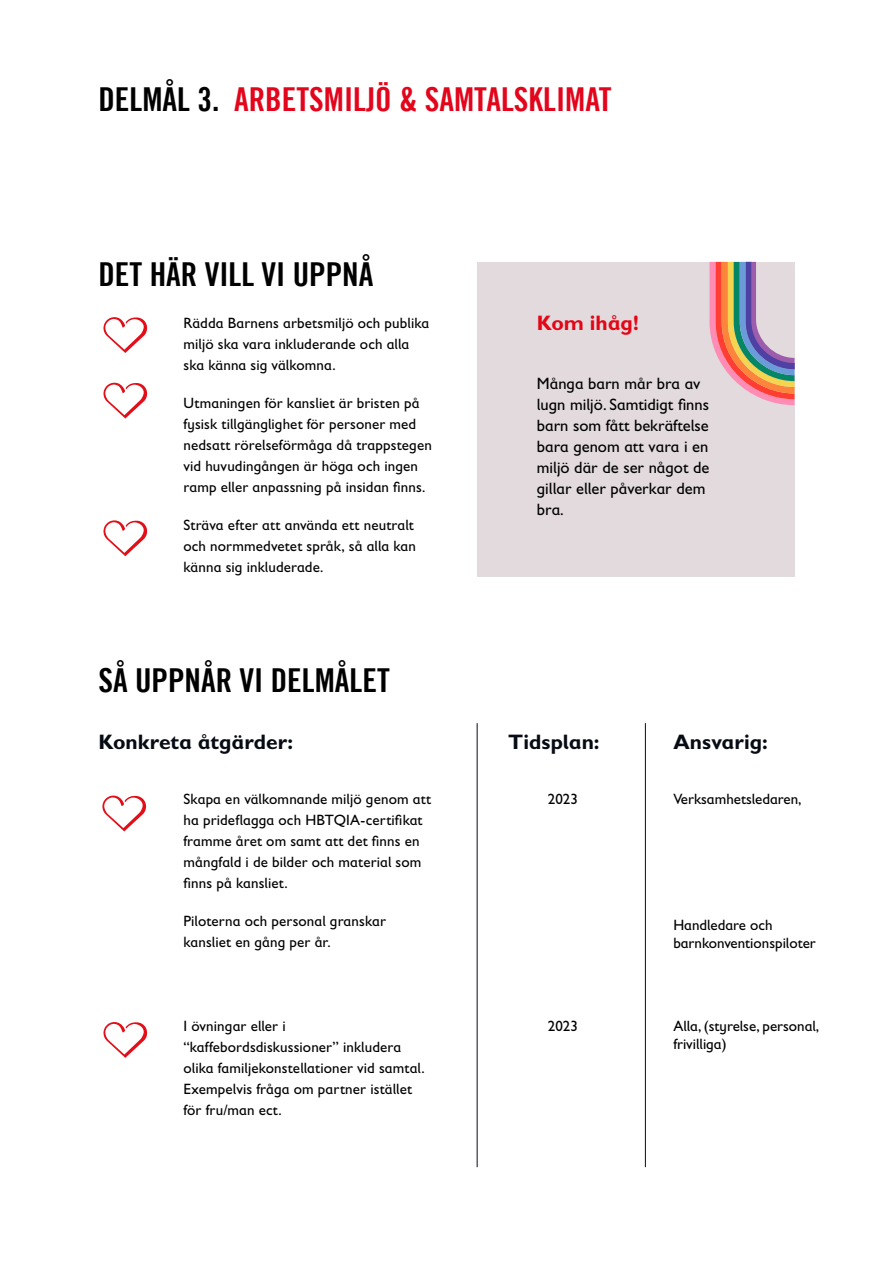
<style>
.page{position:relative;width:893px;height:1263px;background:#fff}
.page>*{position:absolute;margin:0;border:0;box-sizing:border-box;transform-origin:0 0}
.t1{font:33px "Trade Gothic LT Bold Cond Twenty";color:#000}
.t2{font:33px "Trade Gothic LT Bold Cond Twenty";color:#e3051b}
.t3{font:700 21px "Gill Sans Infant Std";color:#070b14}
.t4{font:700 21px "Gill Sans Infant Std";letter-spacing:-.005em;color:#e30617}
.t5{font:16.5px/21px "Gill Sans Infant Std";color:#000}
.t6{font:15px/21px "Gill Sans Infant Std";letter-spacing:.005em;color:#000}
.s1{color:#000}
</style>
<div class="page">
<svg style="left:102px;top:796px;width:44px;height:35px"></svg>
<hr style="left:477px;top:723px;width:1px;height:444px;background:#070b14">
<svg style="left:103px;top:383px;width:44px;height:35px"></svg>
<svg style="left:103px;top:317px;width:44px;height:36px"></svg>
<hr style="left:645px;top:723px;width:1px;height:444px;background:#070b14">
<div style="left:477px;top:262px;width:317px;height:314px;background:#e2dadc"></div>
<svg style="left:103px;top:520px;width:44px;height:36px"></svg>
<svg style="left:103px;top:1022px;width:44px;height:36px"></svg>
<svg style="left:709px;top:262px;width:85px;height:143px"></svg>
<h1 class="t2" style="left:98px;top:79px;width:515px"><span class="s1">DELMÅL 3.</span> ARBETSMILJÖ &amp; SAMTALSKLIMAT</h1>
<h1 class="t1" style="left:98px;top:254px;width:276px">DET HÄR VILL VI UPPNÅ</h1>
<p class="t6" style="left:183px;top:312px;width:247px">Rädda Barnens arbetsmiljö och publika miljö ska vara inkluderande och alla ska känna sig välkomna.</p>
<p class="t6" style="left:183px;top:392px;width:250px">Utmaningen för kansliet är bristen på fysisk tillgänglighet för personer med nedsatt rörelseförmåga då trappstegen vid huvudingången är höga och ingen ramp eller anpassning på insidan finns.</p>
<p class="t6" style="left:183px;top:514px;width:234px">Sträva efter att använda ett neutralt och normmedvetet språk, så alla kan känna sig inkluderade.</p>
<h1 class="t1" style="left:98px;top:660px;width:293px">SÅ UPPNÅR VI DELMÅLET</h1>
<h2 class="t3" style="left:98px;top:729px;width:196px">Konkreta åtgärder:</h2>
<p class="t6" style="left:183px;top:788px;width:249px">Skapa en välkomnande miljö genom att ha prideflagga och HBTQIA-certifikat framme året om samt att det finns en mångfald i de bilder och material som finns på kansliet.</p>
<p class="t6" style="left:183px;top:910px;width:204px">Piloterna och personal granskar kansliet en gång per år.</p>
<h2 class="t4" style="left:537px;top:311px;width:103px">Kom ihåg!</h2>
<p class="t5" style="left:537px;top:373px;width:174px">Många barn mår bra av lugn miljö. Samtidigt finns barn som fått bekräftelse bara genom att vara i en miljö där de ser något de gillar eller påverkar dem bra.</p>
<h2 class="t3" style="left:508px;top:729px;width:93px">Tidsplan:</h2>
<h2 class="t3" style="left:673px;top:729px;width:96px">Ansvarig:</h2>
<p class="t6" style="left:548px;top:789px;width:31px">2023</p>
<p class="t6" style="left:673px;top:789px;width:130px">Verksamhetsledaren,</p>
<p class="t6" style="left:673px;top:916px;width:144px;line-height:18px">Handledare och barnkonventionspiloter</p>
<p class="t6" style="left:183px;top:1015px;width:243px">I övningar eller i “kaffebordsdiskussioner” inkludera olika familjekonstellationer vid samtal.<br>Exempelvis fråga om partner istället för fru/man ect.</p>
<p class="t6" style="left:548px;top:1015px;width:31px">2023</p>
<p class="t6" style="left:673px;top:1016px;width:147px;line-height:18px">Alla, (styrelse, personal, frivilliga)</p>
</div>
